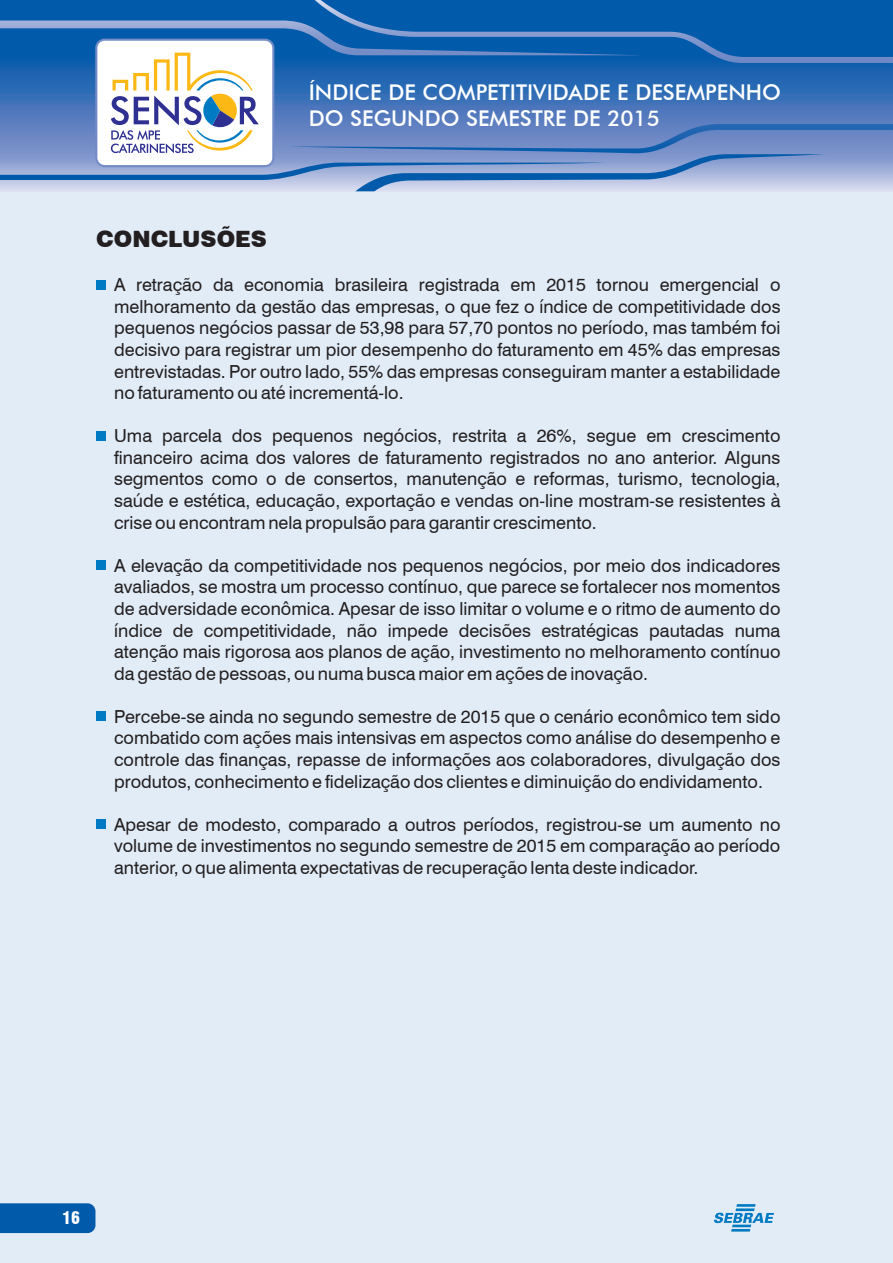
<style>
.page{position:relative;width:893px;height:1263px;background:#e1ecf7}
.page>*{position:absolute;margin:0;border:0;box-sizing:border-box;transform-origin:0 0}
.t1{font:900 22.5px "Swiss 721 BT";color:#231f20}
.t2{font:500 21.75px/26.1px "Futura BT";color:#fff}
.t3{font:18px/21.6px "Swiss 721 BT";color:#231f20;text-align:justify}
.t4{font:900 condensed 16.8px "Swiss 721 BT";color:#fff}
</style>
<div class="page">
<svg style="left:714px;top:1204px;width:60px;height:27px"></svg>
<div style="left:0;top:1203px;width:95px;height:30px;background:#015aaa"></div>
<svg style="left:0;top:0;width:893px;height:191px;background:#5787c0"></svg>
<div style="left:96px;top:280px;width:10px;height:10px;background:#007ac2"></div>
<div style="left:96px;top:431px;width:10px;height:9px;background:#007ac2"></div>
<div style="left:96px;top:560px;width:10px;height:10px;background:#007ac2"></div>
<div style="left:96px;top:711px;width:10px;height:10px;background:#007ac2"></div>
<div style="left:96px;top:819px;width:10px;height:10px;background:#007ac2"></div>
<p class="t2" style="left:309px;top:81px;width:474px">ÍNDICE DE COMPETITIVIDADE E DESEMPENHO<br>DO SEGUNDO SEMESTRE DE 2015</p>
<p class="t1" style="left:96px;top:229px;width:172px">CONCLUSÕES</p>
<p class="t3" style="left:114px;top:276px;width:668px">A retração da economia brasileira registrada em 2015 tornou emergencial o melhoramento da gestão das empresas, o que fez o índice de competitividade dos pequenos negócios passar de 53,98 para 57,70 pontos no período, mas também foi decisivo para registrar um pior desempenho do faturamento em 45% das empresas entrevistadas. Por outro lado, 55% das empresas conseguiram manter a estabilidade no faturamento ou até incrementá-lo.</p>
<p class="t3" style="left:114px;top:427px;width:668px">Uma parcela dos pequenos negócios, restrita a 26%, segue em crescimento financeiro acima dos valores de faturamento registrados no ano anterior. Alguns segmentos como o de consertos, manutenção e reformas, turismo, tecnologia, saúde e estética, educação, exportação e vendas on-line mostram-se resistentes à crise ou encontram nela propulsão para garantir crescimento.</p>
<p class="t3" style="left:114px;top:556px;width:668px">A elevação da competitividade nos pequenos negócios, por meio dos indicadores avaliados, se mostra um processo contínuo, que parece se fortalecer nos momentos de adversidade econômica. Apesar de isso limitar o volume e o ritmo de aumento do índice de competitividade, não impede decisões estratégicas pautadas numa atenção mais rigorosa aos planos de ação, investimento no melhoramento contínuo da gestão de pessoas, ou numa busca maior em ações de inovação.</p>
<p class="t3" style="left:114px;top:707px;width:668px">Percebe-se ainda no segundo semestre de 2015 que o cenário econômico tem sido combatido com ações mais intensivas em aspectos como análise do desempenho e controle das finanças, repasse de informações aos colaboradores, divulgação dos produtos, conhecimento e fidelização dos clientes e diminuição do endividamento.</p>
<p class="t3" style="left:114px;top:815px;width:668px">Apesar de modesto, comparado a outros períodos, registrou-se um aumento no volume de investimentos no segundo semestre de 2015 em comparação ao período anterior, o que alimenta expectativas de recuperação lenta deste indicador.</p>
<p class="t4" style="left:62px;top:1211px;width:19px">16</p>
</div>
